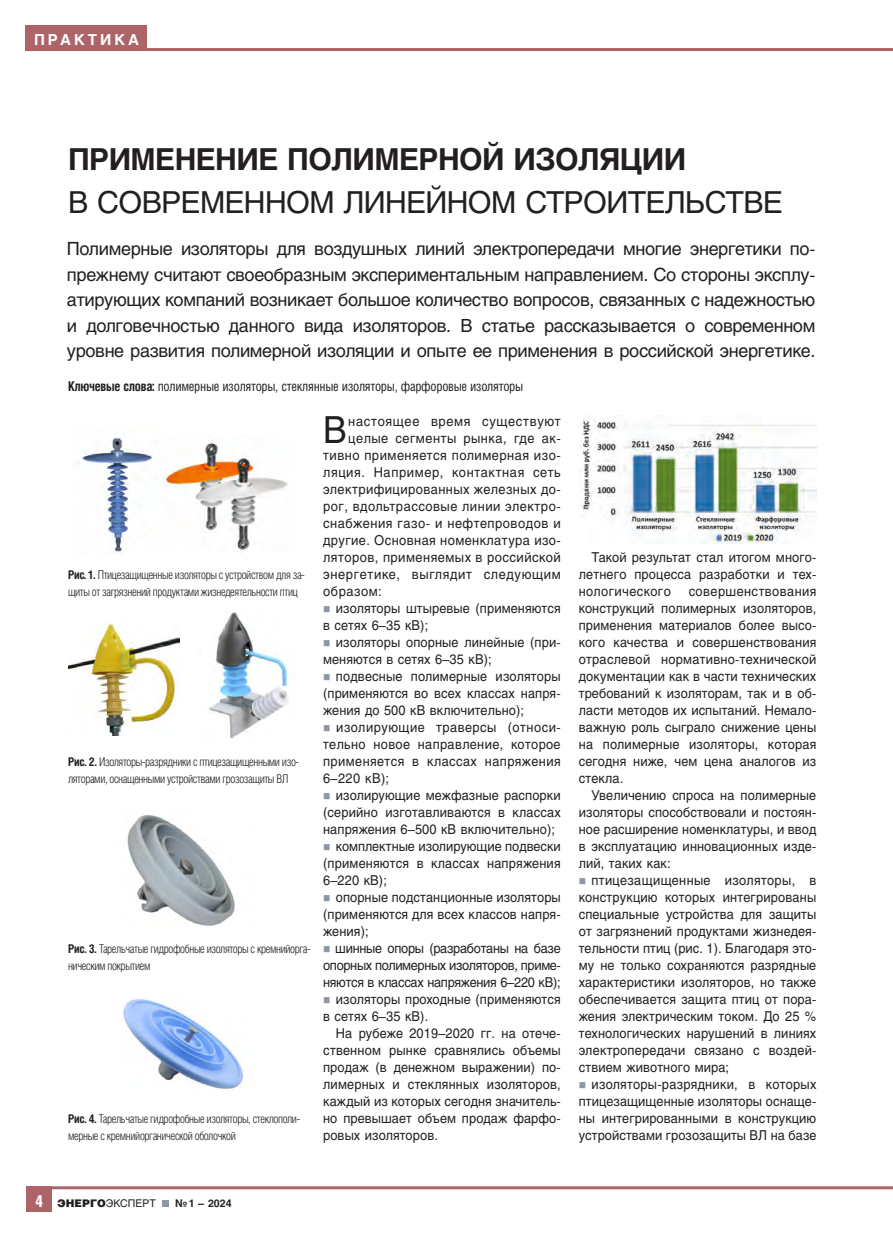
<style>
.page{position:relative;width:893px;height:1234px;background:#fff}
.page>*{position:absolute;margin:0;border:0;box-sizing:border-box;transform-origin:0 0}
._00_TEXT_DROP{font:36.9px "Helios C";color:#231f20;scale:.95 1}
._00_TITLE{font:30px/42.5px "Helios";letter-spacing:-.02em;color:#231f20}
._00_VREZ{font:18px/25.5px "Helios";letter-spacing:-.02em;color:#231f20;text-align:justify}
.t1{font:16.5px "Helios Compressed";color:#fff;scale:.9 1}
.t2{font:700 15px "Helios";letter-spacing:.2em;color:#fff}
._00_TEXT{font:13.5px/17px "Helios C";letter-spacing:.01em;color:#231f20;text-align:justify;scale:.94 1}
._00_TEXT_DROP-2{font:13.5px "Helios C";letter-spacing:.04em;color:#231f20;scale:.95 1}
._00_TEXT-2{font:13.5px "Helios Cond C";letter-spacing:-.025em;color:#231f20;scale:.95 1}
._00_PICT{font:300 12px/17px "Helios Cond";letter-spacing:-.03em;color:#231f20}
.t3{font:10.5px "Helios C";color:#231f20}
.t4{font:700 10.5px "Helios C";color:#231f20}
.s1{font-weight:700}
.s2{font-family:"Helios Cond C";font-weight:700}
.s3{font-family:"Helios Black C"}
</style>
<div class="page">
<div style="left:26px;top:26px;width:121px;height:25px;background:#ac6468"></div>
<div style="left:26px;top:1185px;width:25px;height:26px;background:#ac6468"></div>
<hr style="left:26px;top:48px;width:867px;height:3px;background:#ac6468">
<hr style="left:28px;top:1185px;width:865px;height:3px;background:#ac6468">
<svg style="left:162px;top:1200px;width:6px;height:6px"></svg>
<img style="left:580px;top:419px;width:237px;height:124px">
<img style="left:162px;top:442px;width:126px;height:109px">
<img style="left:77px;top:437px;width:76px;height:116px">
<img style="left:68px;top:623px;width:111px;height:112px">
<img style="left:209px;top:612px;width:79px;height:127px">
<img style="left:127px;top:815px;width:108px;height:111px">
<img style="left:123px;top:999px;width:120px;height:89px">
<p class="t2" style="left:34px;top:31px;width:107px">ПРАКТИКА</p>
<p class="_00_TITLE" style="left:68px;top:138px;width:716px"><span class="s1">ПРИМЕНЕНИЕ ПОЛИМЕРНОЙ ИЗОЛЯЦИИ<br></span>В СОВРЕМЕННОМ ЛИНЕЙНОМ СТРОИТЕЛЬСТВЕ</p>
<p class="_00_VREZ" style="left:67px;top:236px;width:750px">Полимерные изоляторы для воздушных линий электропередачи многие энергетики по&shy;прежнему считают своеобразным экспериментальным направлением. Со стороны эксплу&shy;атирующих компаний возникает большое количество вопросов, связанных с надежностью и долговечностью данного вида изоляторов. В статье рассказывается о современном уровне развития полимерной изоляции и опыте ее применения в российской энергетике.</p>
<p class="_00_TEXT-2" style="left:68px;top:378px;width:481px"><span class="s1">Ключевые слова:</span> полимерные изоляторы, стеклянные изоляторы, фарфоровые изоляторы</p>
<p class="_00_PICT" style="left:68px;top:565px;width:238px"><span class="s2">Рис. 1.</span> Птицезащищенные изоляторы с устройством для за&shy;щиты от загрязнений продуктами жизнедеятельности птиц</p>
<p class="_00_PICT" style="left:68px;top:753px;width:232px"><span class="s2">Рис. 2.</span> Изоляторы-разрядники с птицезащищенными изо&shy;ляторами, оснащенными устройствами грозозащиты ВЛ</p>
<p class="_00_PICT" style="left:68px;top:940px;width:244px"><span class="s2">Рис. 3.</span> Тарельчатые гидрофобные изоляторы с кремнийорга&shy;ническим покрытием</p>
<p class="_00_PICT" style="left:68px;top:1110px;width:234px"><span class="s2">Рис. 4.</span> Тарельчатые гидрофобные изоляторы, стеклополи&shy;мерные с кремнийорганической оболочкой</p>
<p class="_00_TEXT_DROP" style="left:323px;top:407px;width:27px">В</p>
<p class="_00_TEXT_DROP-2" style="left:348px;top:412px;width:225px">настоящее время существуют</p>
<p class="_00_TEXT_DROP-2" style="left:348px;top:429px;width:225px">целые сегменты рынка, где ак-</p>
<p class="_00_TEXT_DROP-2" style="left:323px;top:446px;width:252px">тивно применяется полимерная изо-</p>
<p class="_00_TEXT_DROP-2" style="left:323px;top:463px;width:252px">ляция. Например, контактная сеть</p>
<p class="_00_TEXT_DROP-2" style="left:323px;top:480px;width:252px">электрифицированных железных до-</p>
<p class="_00_TEXT_DROP-2" style="left:323px;top:497px;width:252px">рог, вдольтрассовые линии электро-</p>
<p class="_00_TEXT_DROP-2" style="left:323px;top:514px;width:251px">снабжения газо- и нефтепроводов и</p>
<p class="_00_TEXT_DROP-2" style="left:323px;top:531px;width:252px">другие. Основная номенклатура изо-</p>
<p class="_00_TEXT_DROP-2" style="left:323px;top:548px;width:252px">ляторов, применяемых в российской</p>
<p class="_00_TEXT_DROP-2" style="left:323px;top:565px;width:252px">энергетике, выглядит следующим</p>
<p class="_00_TEXT_DROP-2" style="left:323px;top:582px;width:63px">образом:</p>
<p class="_00_TEXT" style="left:323px;top:599px;width:254px;text-indent:13px">изоляторы штыревые (применяются в сетях 6–35 кВ);</p>
<p class="_00_TEXT" style="left:323px;top:633px;width:254px;text-indent:13px">изоляторы опорные линейные (при&shy;меняются в сетях 6–35 кВ);</p>
<p class="_00_TEXT" style="left:323px;top:667px;width:254px;text-indent:13px">подвесные полимерные изоляторы (применяются во всех классах напря&shy;жения до 500 кВ включительно);</p>
<p class="_00_TEXT" style="left:323px;top:718px;width:254px;text-indent:13px">изолирующие траверсы (относи&shy;тельно новое направление, которое применяется в классах напряжения 6–220 кВ);</p>
<p class="_00_TEXT" style="left:323px;top:786px;width:254px;text-indent:13px">изолирующие межфазные распорки (серийно изготавливаются в классах напряжения 6–500 кВ включительно);</p>
<p class="_00_TEXT" style="left:323px;top:837px;width:254px;text-indent:13px">комплектные изолирующие подвески (применяются в классах напряжения 6–220 кВ);</p>
<p class="_00_TEXT" style="left:323px;top:888px;width:254px;text-indent:13px">опорные подстанционные изоляторы (применяются для всех классов напря&shy;жения);</p>
<p class="_00_TEXT" style="left:323px;top:939px;width:254px;text-indent:12px">шинные опоры (разработаны на базе опорных полимерных изоляторов, приме&shy;няются в классах напряжения 6–220 кВ);</p>
<p class="_00_TEXT" style="left:323px;top:990px;width:254px;text-indent:13px">изоляторы проходные (применяются в сетях 6–35 кВ).</p>
<p class="_00_TEXT" style="left:323px;top:1024px;width:254px;text-indent:13px">На рубеже 2019–2020 гг. на отече&shy;ственном рынке сравнялись объемы продаж (в денежном выражении) по&shy;лимерных и стеклянных изоляторов, каждый из которых сегодня значитель&shy;но превышает объем продаж фарфо&shy;ровых изоляторов.</p>
<p class="_00_TEXT" style="left:579px;top:548px;width:254px;text-indent:13px">Такой результат стал итогом много&shy;летнего процесса разработки и тех&shy;нологического</p>
<p class="_00_TEXT" style="left:579px;top:582px;width:254px;text-indent:110px">совершенствования конструкций полимерных изоляторов, применения материалов более высо&shy;кого качества и совершенствования отраслевой нормативно-технической документации как в части технических требований к изоляторам, так и в об&shy;ласти методов их испытаний. Немало&shy;важную роль сыграло снижение цены на полимерные изоляторы, которая сегодня ниже, чем цена аналогов из стекла.</p>
<p class="_00_TEXT" style="left:579px;top:786px;width:254px;text-indent:13px">Увеличению спроса на полимерные изоляторы способствовали и постоян&shy;ное расширение номенклатуры, и ввод в эксплуатацию инновационных изде&shy;лий, таких как:</p>
<p class="_00_TEXT" style="left:579px;top:871px;width:254px;text-indent:13px">птицезащищенные изоляторы, в конструкцию которых интегрированы специальные устройства для защиты от загрязнений продуктами жизнедея&shy;тельности птиц (рис. 1). Благодаря это&shy;му не только сохраняются разрядные характеристики изоляторов, но также обеспечивается защита птиц от пора&shy;жения электрическим током. До 25 % технологических нарушений в линиях электропередачи связано с воздей&shy;ствием животного мира;</p>
<p class="_00_TEXT" style="left:579px;top:1075px;width:254px;text-indent:13px">изоляторы-разрядники, в которых птицезащищенные изоляторы оснаще&shy;ны интегрированными в конструкцию устройствами грозозащиты ВЛ на базе</p>
<p class="t1" style="left:36px;top:1190px;width:9px">4</p>
<p class="t3" style="left:58px;top:1196px;width:100px"><span class="s3">ЭНЕРГО</span>ЭКСПЕРТ</p>
<p class="t4" style="left:175px;top:1196px;width:58px">№ 1 – 2024</p>
</div>
